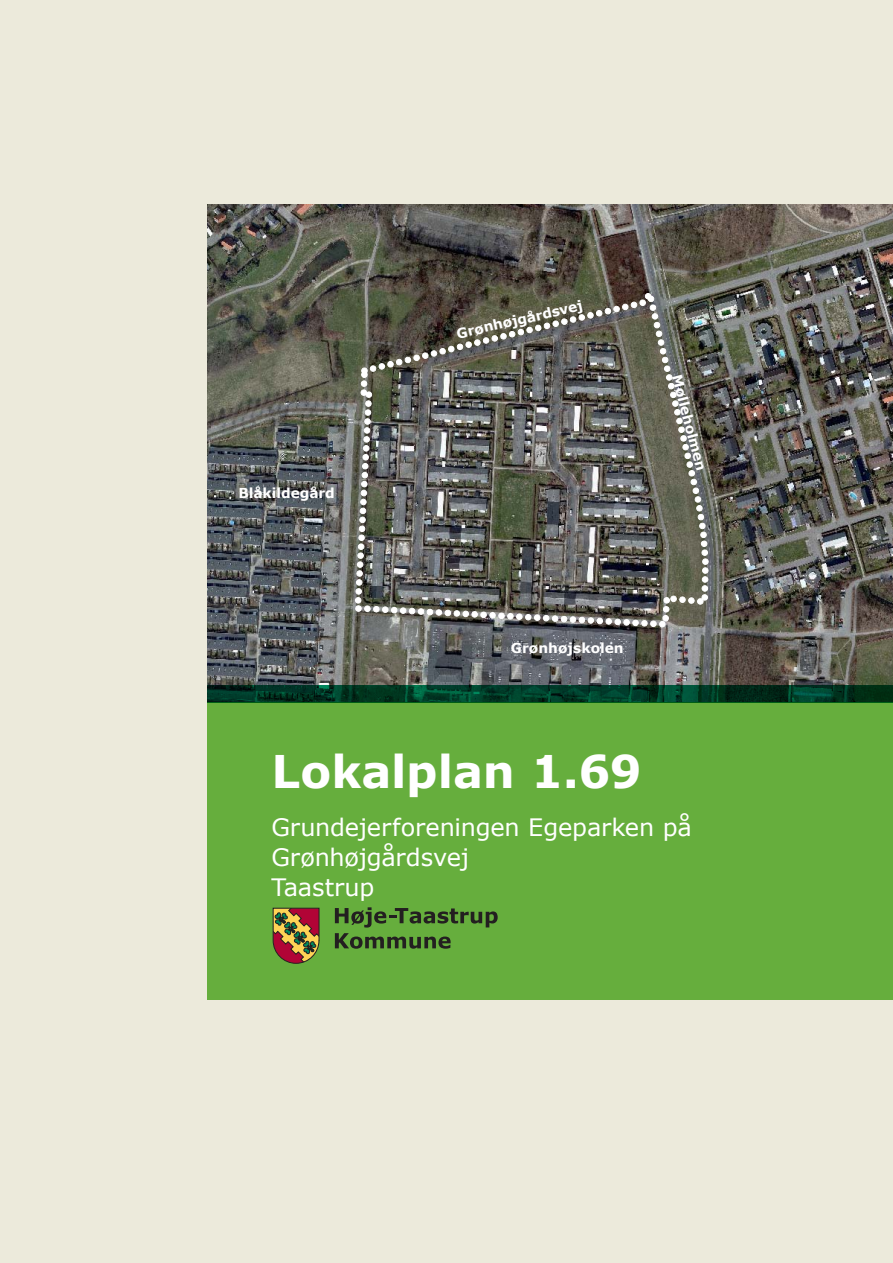
<style>
.page{position:relative;width:893px;height:1263px;background:#eceadb}
.page>*{position:absolute;margin:0;border:0;box-sizing:border-box;transform-origin:0 0}
.Brødtekst{font:700 45px "Verdana";letter-spacing:-.005em;color:#fff}
.Brødtekst-2{font:24px "Verdana";letter-spacing:-.01em;color:#fff}
.t1{font:700 13.8px "Verdana";letter-spacing:-.005em;color:#fff}
</style>
<div class="page">
<img style="left:208px;top:205px;width:685px;height:480px">
<div style="left:208px;top:702px;width:685px;height:298px;background:#66ae3d"></div>
<svg style="left:272px;top:907px;width:48px;height:57px;background:#93633d"></svg>
<svg style="left:335px;top:907px;width:162px;height:20px"></svg>
<svg style="left:335px;top:933px;width:116px;height:16px"></svg>
<svg style="left:208px;top:685px;width:685px;height:17px;background:#003925"></svg>
<p class="t1" style="left:238px;top:484px;width:98px">Blåkildegård</p>
<p class="t1" style="left:455px;top:325px;width:130px;rotate:-13deg">Grønhøjgårdsvej</p>
<p class="t1" style="left:685px;top:373px;width:100px;rotate:75deg">Mølleholmen</p>
<p class="t1" style="left:511px;top:639px;width:114px">Grønhøjskolen</p>
<p class="Brødtekst" style="left:271px;top:743px;width:372px">Lokalplan 1.69</p>
<p class="Brødtekst-2" style="left:271px;top:811px;width:422px">Grundejerforeningen Egeparken på</p>
<p class="Brødtekst-2" style="left:271px;top:841px;width:199px">Grønhøjgårdsvej</p>
<p class="Brødtekst-2" style="left:271px;top:871px;width:104px">Taastrup</p>
</div>
